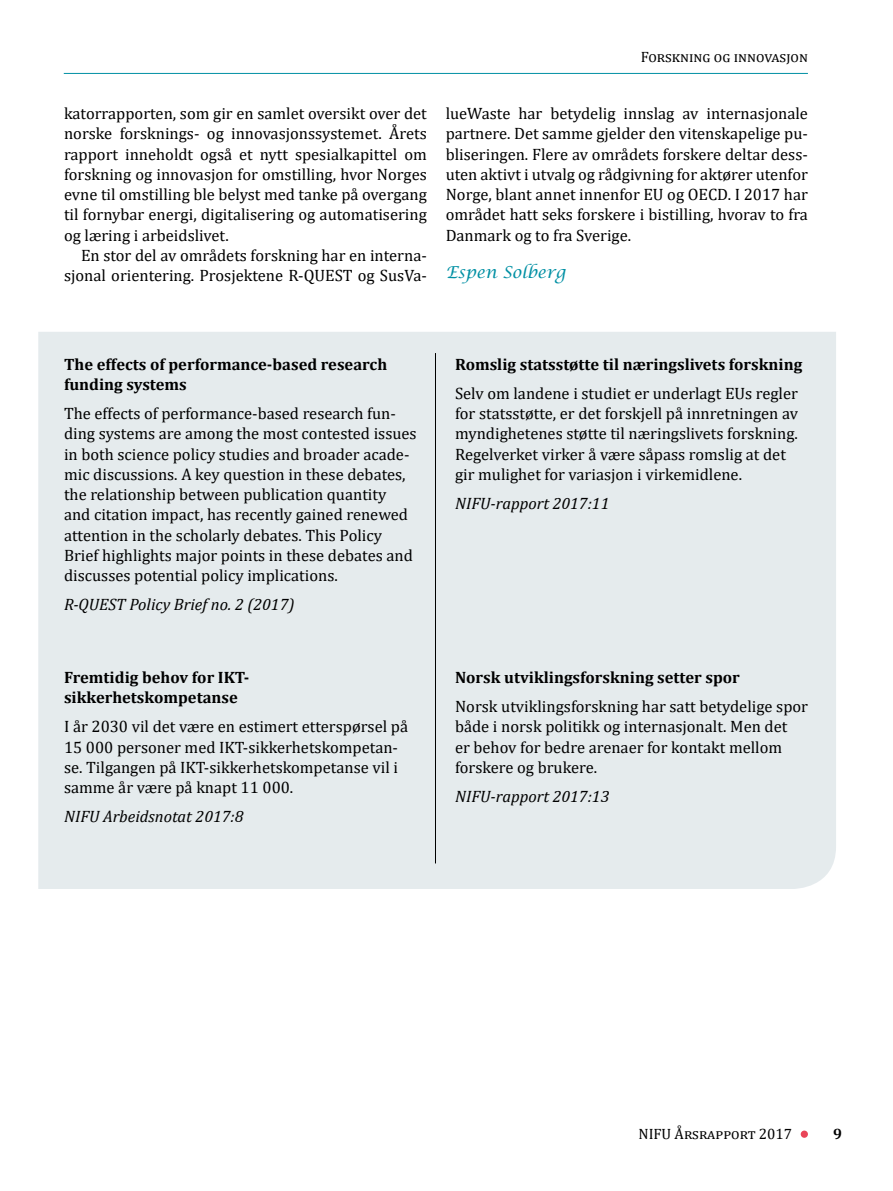
<style>
.page{position:relative;width:893px;height:1191px;background:#fff}
.page>*{position:absolute;margin:0;border:0;box-sizing:border-box;transform-origin:0 0}
.t1{font:16.5px/20.2px "Cambria";color:#000}
.t2{font:700 16.5px/20.2px "Cambria";color:#000}
.t3{font:italic 16.5px "Cambria";color:#000}
.t4{font:italic 16.5px "Lucida Calligraphy";color:#0090a4}
.t5{font:15px "Cambria";letter-spacing:.025em;color:#000}
.t6{font:15px "Cambria";color:#000}
.t7{font:700 15px "Cambria";color:#000}
</style>
<div class="page">
<div style="left:801px;top:1130px;width:7px;height:7px;background:#e94558;border-radius:50%"></div>
<hr style="left:64px;top:73px;width:744px;height:1px;background:#0090a4">
<div style="left:38px;top:332px;width:798px;height:557px;background:#e5ebed"></div>
<hr style="left:435px;top:353px;width:1px;height:510px;background:#000">
<p class="t1" style="left:64px;top:103px;width:364px;text-align:justify">katorrapporten, som gir en samlet oversikt over det norske forsknings- og innovasjonssystemet. Årets rapport inneholdt også et nytt spesialkapittel om forskning og innovasjon for omstilling, hvor Norges evne til omstilling ble belyst med tanke på overgang til fornybar energi, digitalisering og automatisering og læring i arbeidslivet.</p>
<p class="t1" style="left:64px;top:245px;width:364px;text-align:right">En stor del av områdets forskning har en interna&shy;sjonal orientering. Prosjektene R-QUEST og SusVa-</p>
<p class="t5" style="left:641px;top:48px;width:169px">Forskning og innovasjon</p>
<p class="t1" style="left:446px;top:103px;width:364px;text-align:justify">lueWaste har betydelig innslag av internasjonale partnere. Det samme gjelder den vitenskapelige pu&shy;bliseringen. Flere av områdets forskere deltar dess&shy;uten aktivt i utvalg og rådgivning for aktører utenfor Norge, blant annet innenfor EU og OECD. I 2017 har området hatt seks forskere i bistilling, hvorav to fra Danmark og to fra Sverige.</p>
<p class="t4" style="left:446px;top:262px;width:121px">Espen Solberg</p>
<p class="t2" style="left:64px;top:354px;width:325px">The effects of performance-based research funding systems</p>
<p class="t1" style="left:64px;top:403px;width:354px">The effects of performance-based research fun&shy;ding systems are among the most contested issues in both science policy studies and broader acade&shy;mic discussions. A key question in these debates, the relationship between publication quantity and citation impact, has recently gained renewed attention in the scholarly debates. This Policy Brief highlights major points in these debates and discusses potential policy implications.</p>
<p class="t3" style="left:64px;top:592px;width:232px">R-QUEST Policy Brief no. 2 (2017)</p>
<p class="t2" style="left:64px;top:667px;width:187px">Fremtidig behov for IKT&shy;sikkerhetskompetanse</p>
<p class="t1" style="left:64px;top:716px;width:346px">I år 2030 vil det være en estimert etterspørsel på 15 000 personer med IKT-sikkerhetskompetan&shy;se. Tilgangen på IKT-sikkerhetskompetanse vil i samme år være på knapt 11 000.</p>
<p class="t3" style="left:64px;top:804px;width:181px">NIFU Arbeidsnotat 2017:8</p>
<p class="t2" style="left:455px;top:354px;width:349px">Romslig statsstøtte til næringslivets forskning</p>
<p class="t1" style="left:455px;top:383px;width:345px">Selv om landene i studiet er underlagt EUs regler for statsstøtte, er det forskjell på innretningen av myndighetenes støtte til næringslivets forskning.<br>Regelverket virker å være såpass romslig at det gir mulighet for variasjon i virkemidlene.</p>
<p class="t3" style="left:455px;top:491px;width:156px">NIFU-rapport 2017:11</p>
<p class="t2" style="left:455px;top:667px;width:286px">Norsk utviklingsforskning setter spor</p>
<p class="t1" style="left:455px;top:696px;width:355px">Norsk utviklingsforskning har satt betydelige spor både i norsk politikk og internasjonalt. Men det<br>er behov for bedre arenaer for kontakt mellom forskere og brukere.</p>
<p class="t3" style="left:455px;top:784px;width:156px">NIFU-rapport 2017:13</p>
<p class="t6" style="left:638px;top:1124px;width:155px">NIFU Årsrapport 2017</p>
<p class="t7" style="left:833px;top:1123px;width:10px">9</p>
</div>
